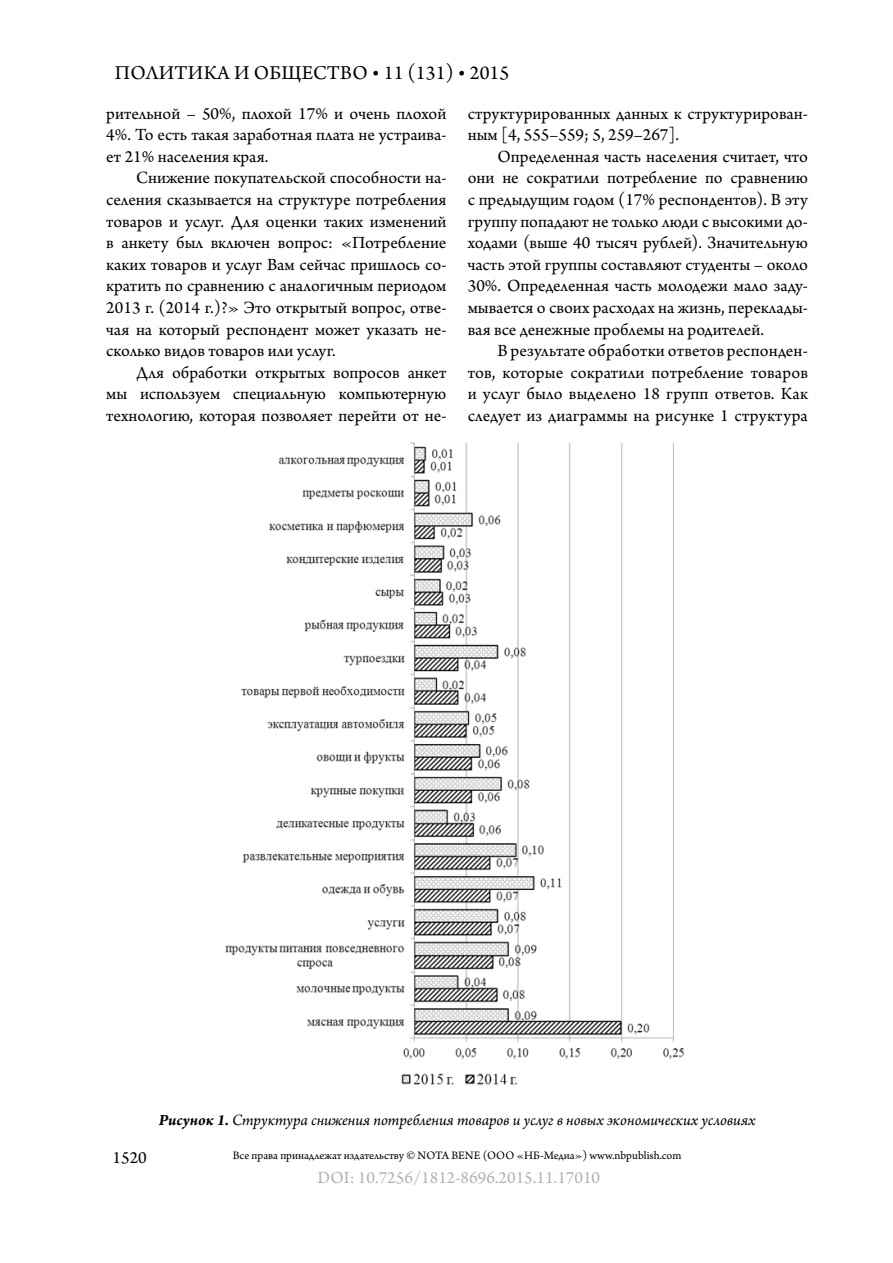
<style>
.page{position:relative;width:893px;height:1263px;background:#fff}
.page>*{position:absolute;margin:0;border:0;box-sizing:border-box;transform-origin:0 0}
.t1{font:20.7px "Arno Pro";letter-spacing:.01em;color:#000}
.t2{font:18px/21.6px "Arno Pro";color:#000;text-align:justify}
.t3{font:18px "Arno Pro";color:#b2b2b2}
.t4{font:italic 16.5px "Arno Pro";letter-spacing:-.005em;color:#000}
.t5{font:12px "Arno Pro";color:#000}
.s1{font-weight:700}
</style>
<div class="page">
<img style="left:225px;top:442px;width:459px;height:643px">
<p class="t1" style="left:115px;top:61px;width:396px">ПОЛИТИКА И ОБЩЕСТВО • 11 (131) • 2015</p>
<p class="t2" style="left:106px;top:103px;width:342px">рительной – 50%, плохой 17% и очень плохой 4%. То есть такая заработная плата не устраива&shy;ет 21% населения края.</p>
<p class="t2" style="left:106px;top:168px;width:342px;text-indent:30px">Снижение покупательской способности на&shy;селения сказывается на структуре потребления товаров и услуг. Для оценки таких изменений в анкету был включен вопрос: «Потребление каких товаров и услуг Вам сейчас пришлось со&shy;кратить по сравнению с аналогичным периодом 2013 г. (2014 г.)?» Это открытый вопрос, отве&shy;чая на который респондент может указать не&shy;сколько видов товаров или услуг.</p>
<p class="t2" style="left:106px;top:362px;width:342px;text-indent:30px">Для обработки открытых вопросов анкет мы используем специальную компьютерную технологию, которая позволяет перейти от не-</p>
<p class="t2" style="left:468px;top:103px;width:342px">структурированных данных к структурирован&shy;ным [4, 555–559; 5, 259–267].</p>
<p class="t2" style="left:468px;top:146px;width:342px;text-indent:30px">Определенная часть населения считает, что они не сократили потребление по сравнению с предыдущим годом (17% респондентов). В эту группу попадают не только люди с высокими до&shy;ходами (выше 40 тысяч рублей). Значительную часть этой группы составляют студенты – около 30%. Определенная часть молодежи мало заду&shy;мывается о своих расходах на жизнь, переклады&shy;вая все денежные проблемы на родителей.</p>
<p class="t2" style="left:468px;top:341px;width:342px;text-indent:30px">В результате обработки ответов респонден&shy;тов, которые сократили потребление товаров и услуг было выделено 18 групп ответов. Как следует из диаграммы на рисунке 1 структура</p>
<p class="t4" style="left:159px;top:1110px;width:598px"><span class="s1">Рисунок 1.</span> Структура снижения потребления товаров и услуг в новых экономических условиях</p>
<p class="t2" style="left:113px;top:1148px;width:36px">1520</p>
<p class="t5" style="left:233px;top:1149px;width:450px">Все права принадлежат издательству © NOTA BENE (ООО «НБ-Медиа») www.nbpublish.com</p>
<p class="t3" style="left:317px;top:1167px;width:284px">DOI: 10.7256/1812-8696.2015.11.17010</p>
</div>
